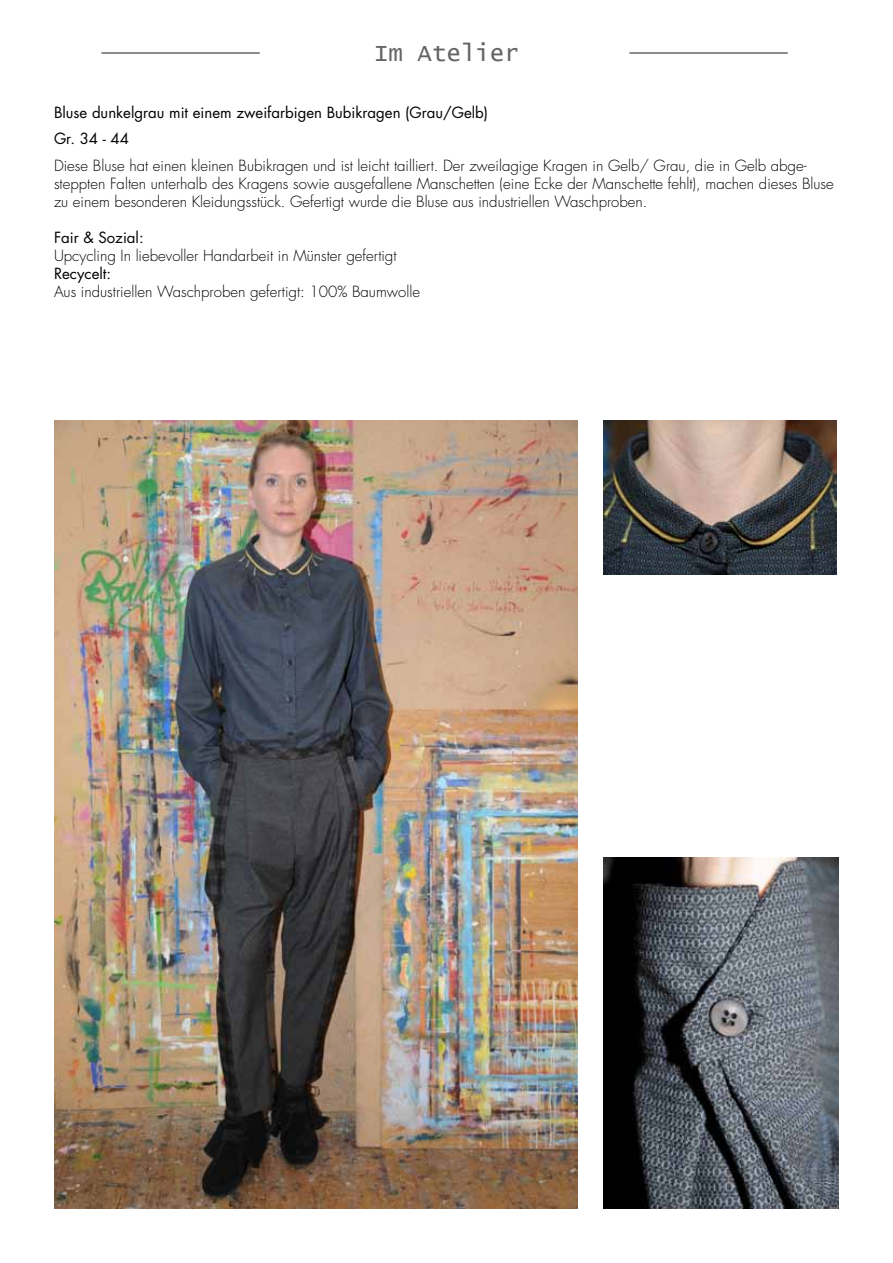
<style>
.page{position:relative;width:893px;height:1263px;background:#fff}
.page>*{position:absolute;margin:0;border:0;box-sizing:border-box;transform-origin:0 0}
.t1{font:24px "Lucida Console";color:#646567}
.t2{font:300 15px/18px "Futura LT";color:#000}
.t3{font:15px/26.5px "Futura LT";color:#000}
</style>
<div class="page">
<hr style="left:101px;top:52px;width:159px;height:2px;background:#646567">
<hr style="left:629px;top:52px;width:159px;height:2px;background:#646567">
<img style="left:54px;top:420px;width:524px;height:789px">
<img style="left:603px;top:858px;width:236px;height:351px">
<img style="left:603px;top:420px;width:234px;height:155px">
<h1 class="t1" style="left:374px;top:42px;width:146px">Im Atelier</h1>
<p class="t3" style="left:54px;top:99px;width:436px">Bluse dunkelgrau mit einem zweifarbigen Bubikragen (Grau/Gelb)<br>Gr. 34 - 44</p>
<p class="t2" style="left:54px;top:157px;width:781px">Diese Bluse hat einen kleinen Bubikragen und ist leicht tailliert. Der zweilagige Kragen in Gelb/ Grau, die in Gelb abge&shy;steppten Falten unterhalb des Kragens sowie ausgefallene Manschetten (eine Ecke der Manschette fehlt), machen dieses Bluse zu einem besonderen Kleidungsstück. Gefertigt wurde die Bluse aus industriellen Waschproben.</p>
<p class="t3" style="left:54px;top:224px;width:91px">Fair &amp; Sozial:</p>
<p class="t2" style="left:54px;top:247px;width:344px">Upcycling In liebevoller Handarbeit in Münster gefertigt</p>
<p class="t3" style="left:54px;top:260px;width:59px">Recycelt:</p>
<p class="t2" style="left:54px;top:283px;width:367px">Aus industriellen Waschproben gefertigt: 100% Baumwolle</p>
</div>
